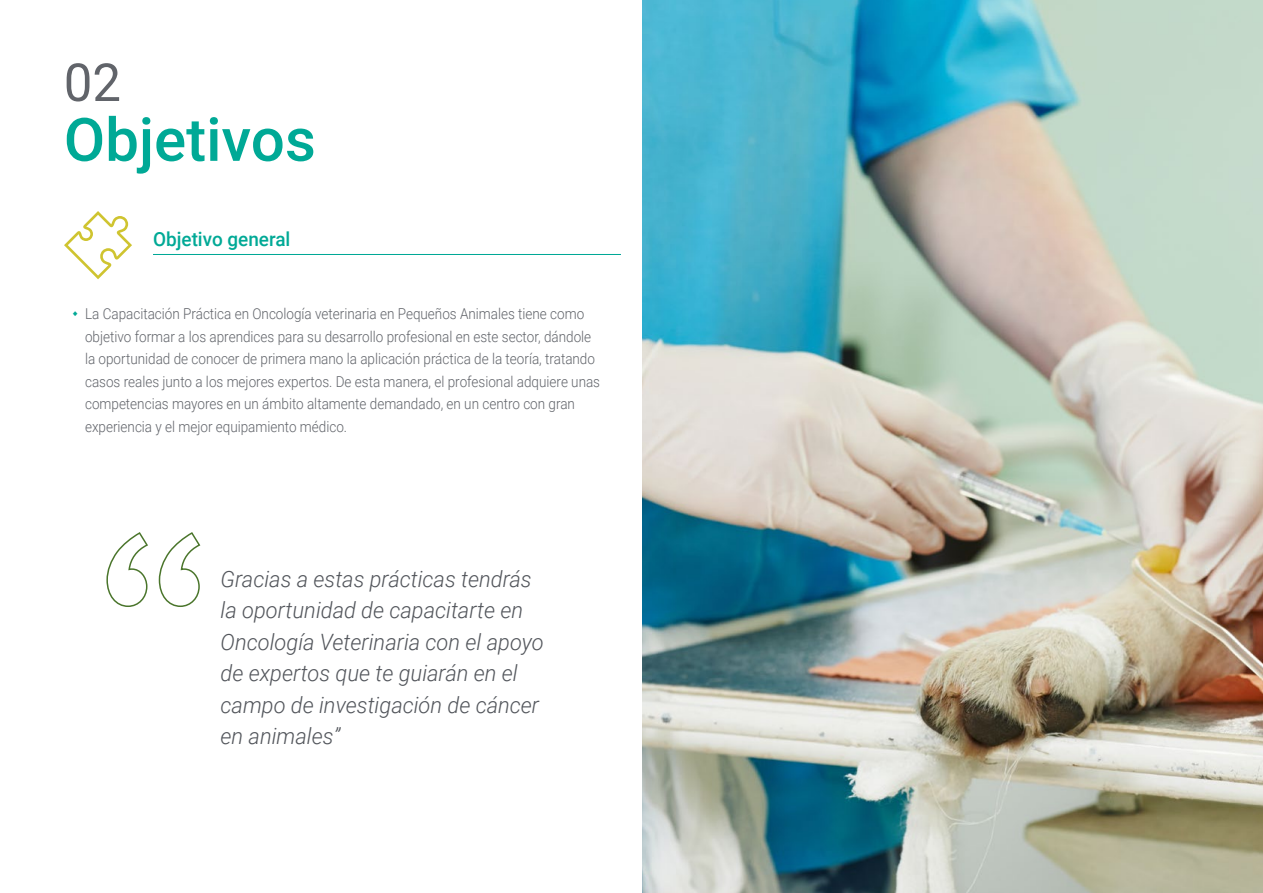
<style>
.page{position:relative;width:1263px;height:893px;background:#fff}
.page>*{position:absolute;margin:0;border:0;box-sizing:border-box;transform-origin:0 0}
.t1{font:500 60px "Roboto";color:#00a996}
.t2{font:52.5px "Roboto";color:#61646a}
.t3{font:italic 300 22.5px/31.5px "Roboto";color:#52555b}
.t4{font:500 19.5px "Roboto";color:#00a996}
.t5{font:300 15px/22.5px "Roboto";color:#61646a;scale:.9 1}
</style>
<div class="page">
<hr style="left:153px;top:254px;width:468px;height:1px;background:#00a996">
<svg style="left:64px;top:211px;width:68px;height:68px"></svg>
<svg style="left:106px;top:532px;width:95px;height:75px"></svg>
<img style="left:642px;top:0;width:621px;height:893px">
<h2 class="t2" style="left:64px;top:46px;width:59px">02</h2>
<h1 class="t1" style="left:64px;top:97px;width:254px">Objetivos</h1>
<h3 class="t4" style="left:153px;top:225px;width:139px">Objetivo general</h3>
<p class="t5" style="left:85px;top:302px;width:574px">La Capacitación Práctica en Oncología veterinaria en Pequeños Animales tiene como objetivo formar a los aprendices para su desarrollo profesional en este sector, dándole la oportunidad de conocer de primera mano la aplicación práctica de la teoría, tratando casos reales junto a los mejores expertos. De esta manera, el profesional adquiere unas competencias mayores en un ámbito altamente demandado, en un centro con gran experiencia y el mejor equipamiento médico.</p>
<h3 class="t3" style="left:221px;top:562px;width:325px">Gracias a estas prácticas tendrás la oportunidad de capacitarte en<br>Oncología Veterinaria con el apoyo de expertos que te guiarán en el campo de investigación de cáncer en animales”</h3>
</div>
